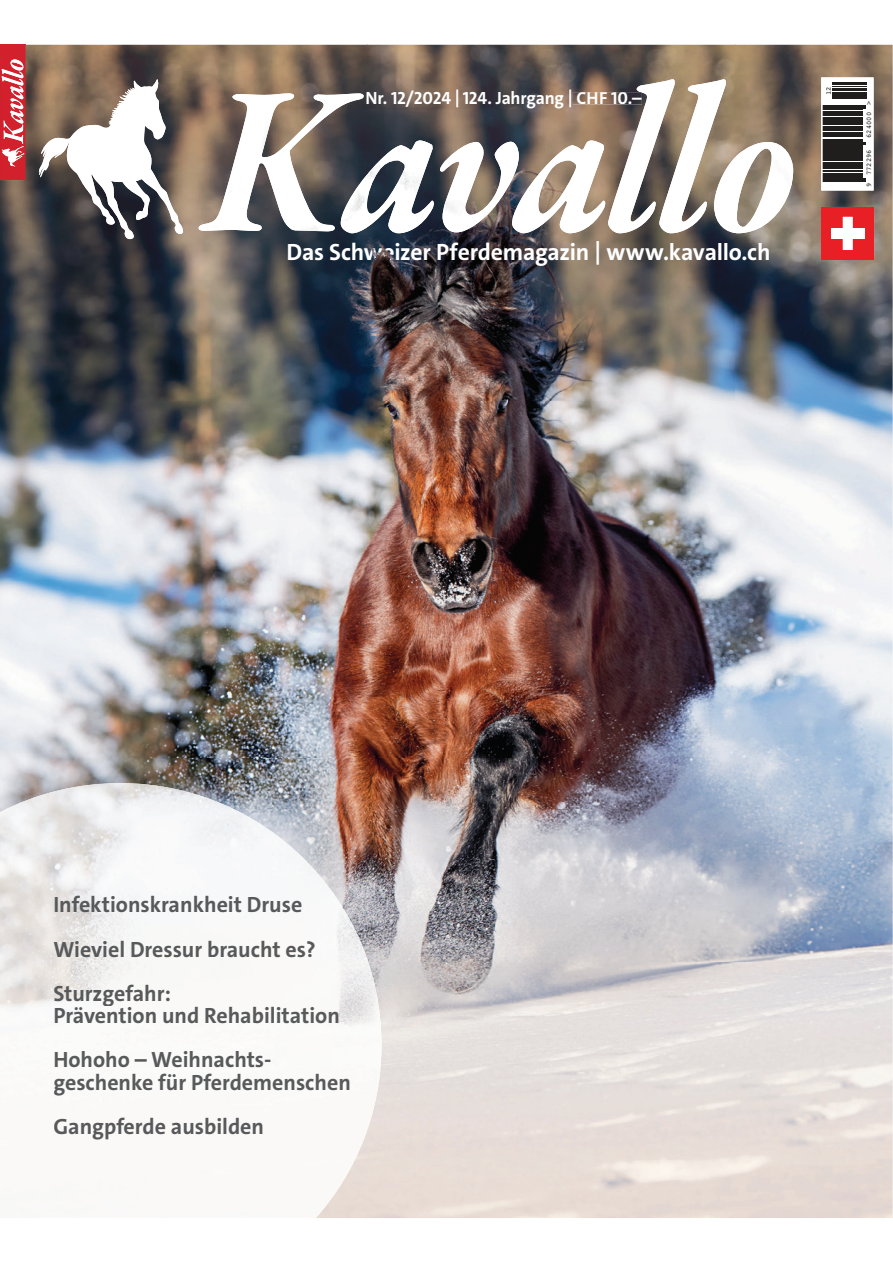
<style>
.page{position:relative;width:893px;height:1263px;background:#fff}
.page>*{position:absolute;margin:0;border:0;box-sizing:border-box;transform-origin:0 0}
.t1{font:700 23.7px "The Sans";letter-spacing:-.01em;color:#fff}
.t2{font:700 22.2px/44.4px "The Sans";color:#58595a}
.t3{font:700 17.7px "The Sans";letter-spacing:-.01em;color:#fff}
.t4{font:7.2px "Verlag";color:#201d1d}
.s1{color:#5f5054}
</style>
<div class="page">
<img style="left:0;top:45px;width:735px;height:765px">
<img style="left:735px;top:45px;width:158px;height:816px">
<img style="left:287px;top:810px;width:449px;height:51px">
<img style="left:334px;top:861px;width:559px;height:51px">
<img style="left:381px;top:912px;width:512px;height:51px">
<img style="left:368px;top:963px;width:525px;height:255px">
<img style="left:198px;top:93px;width:166px;height:138px">
<img style="left:341px;top:140px;width:93px;height:93px">
<img style="left:51px;top:142px;width:79px;height:97px">
<img style="left:367px;top:91px;width:73px;height:16px">
<svg style="left:440px;top:79px;width:353px;height:154px"></svg>
<img style="left:288px;top:243px;width:301px;height:23px">
<img style="left:597px;top:241px;width:2px;height:24px">
<img style="left:601px;top:243px;width:168px;height:18px">
<img style="left:0;top:45px;width:25px;height:135px">
<svg style="left:2px;top:59px;width:22px;height:87px"></svg>
<img style="left:2px;top:146px;width:22px;height:21px">
<img style="left:0;top:783px;width:287px;height:425px">
<img style="left:286px;top:831px;width:48px;height:387px">
<img style="left:334px;top:892px;width:47px;height:305px">
<img style="left:55px;top:896px;width:246px;height:16px">
<img style="left:54px;top:940px;width:261px;height:17px">
<img style="left:54px;top:985px;width:117px;height:22px">
<img style="left:55px;top:1007px;width:283px;height:16px">
<img style="left:55px;top:1051px;width:216px;height:17px">
<img style="left:54px;top:1073px;width:295px;height:22px">
<img style="left:54px;top:1118px;width:209px;height:22px">
<img style="left:821px;top:77px;width:52px;height:114px">
<div style="left:821px;top:207px;width:53px;height:53px;background:#e81f24"></div>
<img style="left:843px;top:217px;width:9px;height:33px">
<img style="left:831px;top:228px;width:33px;height:10px">
<p class="t3" style="left:365px;top:92px;width:278px">Nr. 12/2024 | 124. Jahrgang | CHF 10.–</p>
<p class="t1" style="left:286px;top:243px;width:485px">Das Schw<span class="s1">e</span>izer Pferdemagazin | www.kavallo.ch</p>
<p class="t4" style="left:826px;top:95px;width:10px;rotate:-90deg">12</p>
<p class="t4" style="left:866px;top:138px;width:39px;rotate:-90deg">624000 &gt;</p>
<p class="t4" style="left:866px;top:187px;width:39px;rotate:-90deg">9 772296</p>
<p class="t2" style="left:53px;top:885px;width:264px">Infektionskrankheit Druse<br>Wieviel Dressur braucht es?<br>Sturzgefahr:</p>
<p class="t2" style="left:53px;top:996px;width:288px">Prävention und Rehabilitation<br>Hohoho – Weihnachts-</p>
<p class="t2" style="left:53px;top:1062px;width:299px">geschenke für Pferdemenschen<br>Gangpferde ausbilden</p>
</div>
